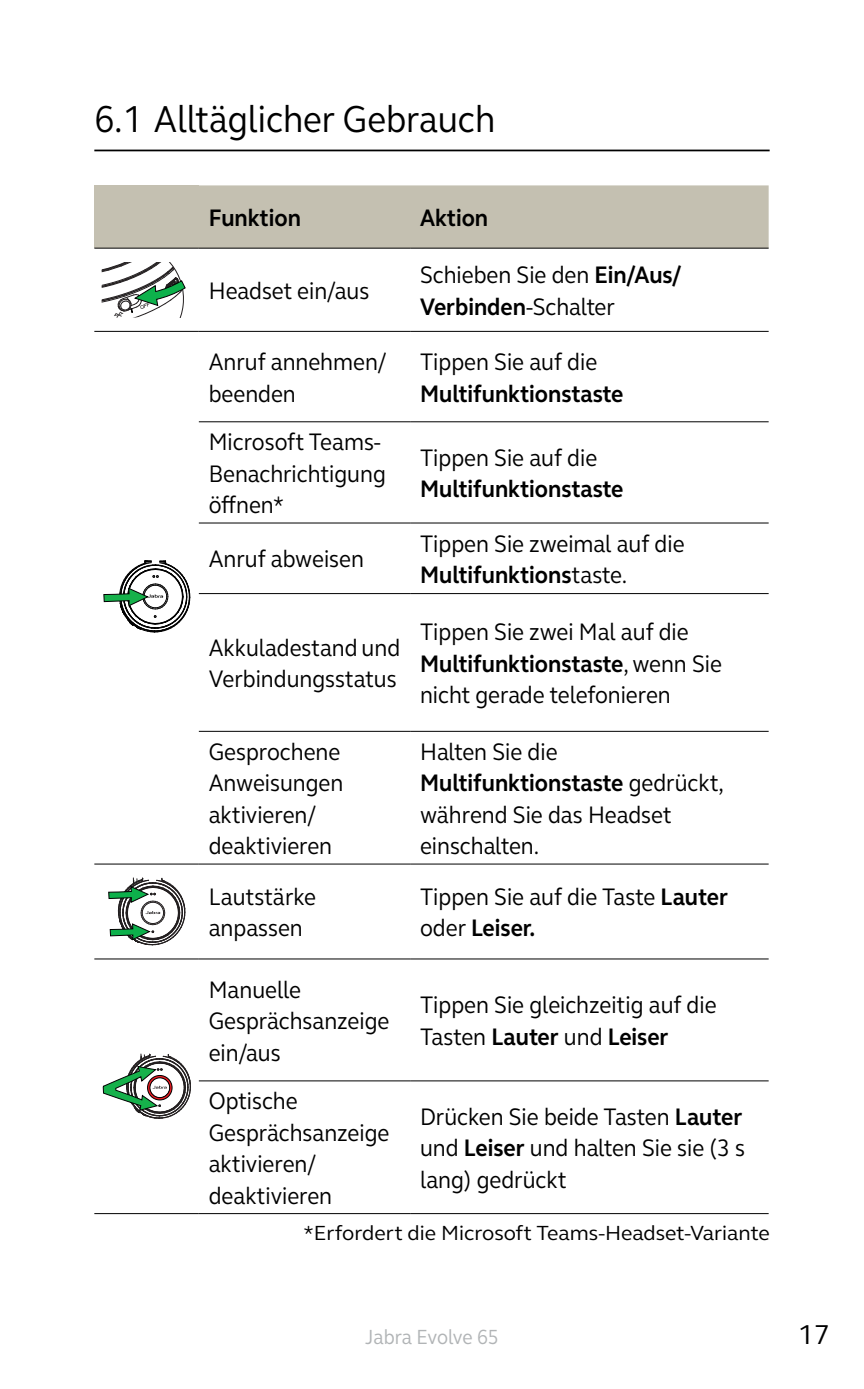
<style>
.page{position:relative;width:864px;height:1389px;background:#fff}
.page>*{position:absolute;margin:0;border:0;box-sizing:border-box;transform-origin:0 0}
.t1{font:38.5px "GN Elliot";color:#000;scale:.9 1}
.t2{font:28px "GN Elliot";color:#000}
.t3{font:24.5px/31.5px "GN Elliot";color:#000;scale:.9 1}
.t4{font:700 24.5px "GN Elliot";color:#000;scale:.9 1}
.t5{font:21px "GN Elliot";color:#000}
.t6{font:21px "GN Elliot";letter-spacing:-.005em;color:#b1b4b6;scale:.9 1}
.s1{font-weight:700}
</style>
<div class="page">
<hr style="left:94px;top:150px;width:675px;height:1px;background:#000">
<div style="left:94px;top:185px;width:105px;height:63px;background:#c4c0b1"></div>
<div style="left:199px;top:185px;width:569px;height:63px;background:#c4c0b1"></div>
<hr style="left:94px;top:958px;width:105px;height:2px;background:#000">
<hr style="left:199px;top:958px;width:211px;height:2px;background:#000">
<hr style="left:410px;top:958px;width:358px;height:2px;background:#000">
<hr style="left:199px;top:1080px;width:211px;height:1px;background:#000">
<hr style="left:410px;top:1080px;width:358px;height:1px;background:#000">
<hr style="left:94px;top:1213px;width:105px;height:1px;background:#000">
<hr style="left:199px;top:1213px;width:211px;height:1px;background:#000">
<hr style="left:410px;top:1213px;width:358px;height:1px;background:#000">
<hr style="left:94px;top:248px;width:105px;height:1px;background:#000">
<hr style="left:94px;top:331px;width:105px;height:1px;background:#000">
<hr style="left:199px;top:248px;width:211px;height:1px;background:#000">
<hr style="left:410px;top:248px;width:358px;height:1px;background:#000">
<hr style="left:199px;top:331px;width:211px;height:1px;background:#000">
<hr style="left:410px;top:331px;width:358px;height:1px;background:#000">
<hr style="left:199px;top:421px;width:211px;height:1px;background:#000">
<hr style="left:410px;top:421px;width:358px;height:1px;background:#000">
<hr style="left:199px;top:522px;width:211px;height:2px;background:#000">
<hr style="left:410px;top:522px;width:358px;height:2px;background:#000">
<hr style="left:199px;top:593px;width:211px;height:1px;background:#000">
<hr style="left:410px;top:593px;width:358px;height:1px;background:#000">
<hr style="left:199px;top:731px;width:211px;height:1px;background:#000">
<hr style="left:410px;top:731px;width:358px;height:1px;background:#000">
<hr style="left:94px;top:863px;width:105px;height:2px;background:#000">
<hr style="left:199px;top:863px;width:211px;height:2px;background:#000">
<hr style="left:410px;top:863px;width:358px;height:2px;background:#000">
<svg style="left:102px;top:262px;width:84px;height:56px"></svg>
<svg style="left:103px;top:560px;width:87px;height:73px"></svg>
<svg style="left:108px;top:878px;width:77px;height:68px"></svg>
<svg style="left:103px;top:1054px;width:88px;height:65px"></svg>
<h1 class="t1" style="left:94px;top:93px;width:446px">6.1 Alltäglicher Gebrauch</h1>
<p class="t4" style="left:209px;top:201px;width:104px">Funktion</p>
<p class="t4" style="left:420px;top:201px;width:77px">Aktion</p>
<p class="t3" style="left:209px;top:274px;width:180px">Headset ein/aus</p>
<p class="t3" style="left:420px;top:259px;width:291px">Schieben Sie den <span class="s1">Ein/Aus/<br>Verbinden</span>-Schalter</p>
<p class="t3" style="left:209px;top:345px;width:199px">Anruf annehmen/ beenden</p>
<p class="t3" style="left:420px;top:345px;width:198px">Tippen Sie auf die</p>
<p class="t4" style="left:420px;top:377px;width:227px">Multifunktionstaste</p>
<p class="t3" style="left:209px;top:425px;width:198px">Microsoft Teams-<br>Benachrichtigung öffnen*</p>
<p class="t3" style="left:209px;top:543px;width:174px">Anruf abweisen</p>
<p class="t3" style="left:209px;top:631px;width:214px">Akkuladestand und<br>Verbindungsstatus</p>
<p class="t3" style="left:420px;top:441px;width:198px">Tippen Sie auf die</p>
<p class="t4" style="left:420px;top:473px;width:227px">Multifunktionstaste</p>
<p class="t3" style="left:420px;top:527px;width:295px">Tippen Sie zweimal auf die<br><span class="s1">Multifunktions</span>taste.</p>
<p class="t3" style="left:420px;top:616px;width:337px">Tippen Sie zwei Mal auf die<br><span class="s1">Multifunktionstaste</span>, wenn Sie nicht gerade telefonieren</p>
<p class="t3" style="left:209px;top:735px;width:151px">Gesprochene<br>Anweisungen aktivieren/ deaktivieren</p>
<p class="t3" style="left:420px;top:735px;width:339px">Halten Sie die<br><span class="s1">Multifunktionstaste</span> gedrückt, während Sie das Headset einschalten.</p>
<p class="t3" style="left:209px;top:880px;width:121px">Lautstärke anpassen</p>
<p class="t3" style="left:420px;top:880px;width:343px">Tippen Sie auf die Taste <span class="s1">Lauter </span>oder <span class="s1">Leiser.</span></p>
<p class="t3" style="left:209px;top:973px;width:202px">Manuelle<br>Gesprächsanzeige ein/aus</p>
<p class="t3" style="left:420px;top:989px;width:331px">Tippen Sie gleichzeitig auf die<br>Tasten <span class="s1">Lauter</span> und <span class="s1">Leiser</span></p>
<p class="t3" style="left:209px;top:1085px;width:202px">Optische<br>Gesprächsanzeige aktivieren/ deaktivieren</p>
<p class="t3" style="left:420px;top:1100px;width:362px;text-align:justify">Drücken Sie beide Tasten <span class="s1">Lauter </span>und <span class="s1">Leiser</span> und halten Sie sie (3 s lang) gedrückt</p>
<p class="t5" style="left:303px;top:1219px;width:467px">*Erfordert die Microsoft Teams-Headset-Variante</p>
<p class="t6" style="left:365px;top:1323px;width:150px">Jabra Evolve 65</p>
<p class="t2" style="left:797px;top:1316px;width:34px">17</p>
</div>
